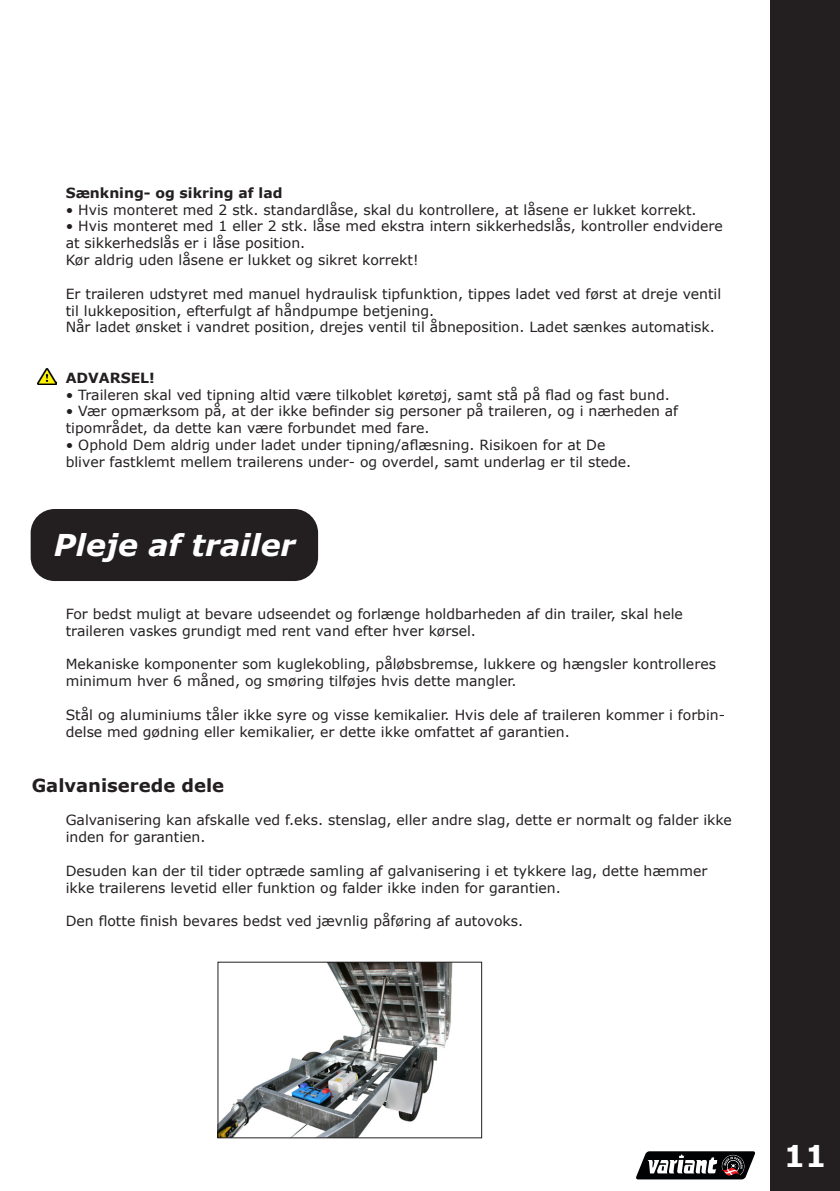
<style>
.page{position:relative;width:840px;height:1191px;background:#fff}
.page>*{position:absolute;margin:0;border:0;box-sizing:border-box;transform-origin:0 0}
.t1{font:italic 700 30px "Verdana";color:#fff}
.t2{font:700 30px "Verdana";color:#fff}
.t3{font:700 18px "Verdana";color:#231f20}
.t4{font:14px/16.8px "Verdana";color:#231f20}
.t5{font:700 14px "Verdana";color:#231f20}
</style>
<div class="page">
<div style="left:770px;top:0;width:69px;height:1191px;background:#231f20"></div>
<div style="left:31px;top:509px;width:287px;height:72px;background:#231f20;border-radius:24px"></div>
<img style="left:219px;top:963px;width:234px;height:173px">
<div style="left:217px;top:961px;width:265px;height:177px;border:1px solid #231f20"></div>
<img style="left:38px;top:369px;width:18px;height:16px">
<svg style="left:636px;top:1151px;width:119px;height:28px"></svg>
<p class="t5" style="left:66px;top:183px;width:218px">Sænkning- og sikring af lad</p>
<p class="t4" style="left:66px;top:201px;width:632px">• Hvis monteret med 2 stk. standardlåse, skal du kontrollere, at låsene er lukket korrekt.</p>
<p class="t4" style="left:66px;top:218px;width:658px">• Hvis monteret med 1 eller 2 stk. låse med ekstra intern sikkerhedslås, kontroller endvidere at sikkerhedslås er i låse position.</p>
<p class="t4" style="left:66px;top:251px;width:354px">Kør aldrig uden låsene er lukket og sikret korrekt!</p>
<p class="t4" style="left:66px;top:285px;width:656px">Er traileren udstyret med manuel hydraulisk tipfunktion, tippes ladet ved først at dreje ventil til lukkeposition, efterfulgt af håndpumpe betjening.<br>Når ladet ønsket i vandret position, drejes ventil til åbneposition. Ladet sænkes automatisk.</p>
<p class="t5" style="left:66px;top:368px;width:91px">ADVARSEL!</p>
<p class="t4" style="left:66px;top:386px;width:605px">• Traileren skal ved tipning altid være tilkoblet køretøj, samt stå på flad og fast bund.</p>
<p class="t4" style="left:66px;top:403px;width:613px">• Vær opmærksom på, at der ikke befinder sig personer på traileren, og i nærheden af tipområdet, da dette kan være forbundet med fare.</p>
<p class="t4" style="left:66px;top:436px;width:567px">• Ophold Dem aldrig under ladet under tipning/aflæsning. Risikoen for at De bliver fastklemt mellem trailerens under- og overdel, samt underlag er til stede.</p>
<p class="t1" style="left:54px;top:524px;width:243px">Pleje af trailer</p>
<p class="t4" style="left:66px;top:605px;width:618px">For bedst muligt at bevare udseendet og forlænge holdbarheden af din trailer, skal hele traileren vaskes grundigt med rent vand efter hver kørsel.</p>
<p class="t4" style="left:66px;top:656px;width:651px">Mekaniske komponenter som kuglekobling, påløbsbremse, lukkere og hængsler kontrolleres minimum hver 6 måned, og smøring tilføjes hvis dette mangler.</p>
<p class="t4" style="left:66px;top:706px;width:660px">Stål og aluminiums tåler ikke syre og visse kemikalier. Hvis dele af traileren kommer i forbin&shy;delse med gødning eller kemikalier, er dette ikke omfattet af garantien.</p>
<p class="t3" style="left:32px;top:772px;width:194px">Galvaniserede dele</p>
<p class="t4" style="left:66px;top:812px;width:667px">Galvanisering kan afskalle ved f.eks. stenslag, eller andre slag, dette er normalt og falder ikke inden for garantien.</p>
<p class="t4" style="left:66px;top:862px;width:643px">Desuden kan der til tider optræde samling af galvanisering i et tykkere lag, dette hæmmer ikke trailerens levetid eller funktion og falder ikke inden for garantien.</p>
<p class="t4" style="left:66px;top:912px;width:458px">Den flotte finish bevares bedst ved jævnlig påføring af autovoks.</p>
<p class="t2" style="left:783px;top:1135px;width:44px">11</p>
</div>
